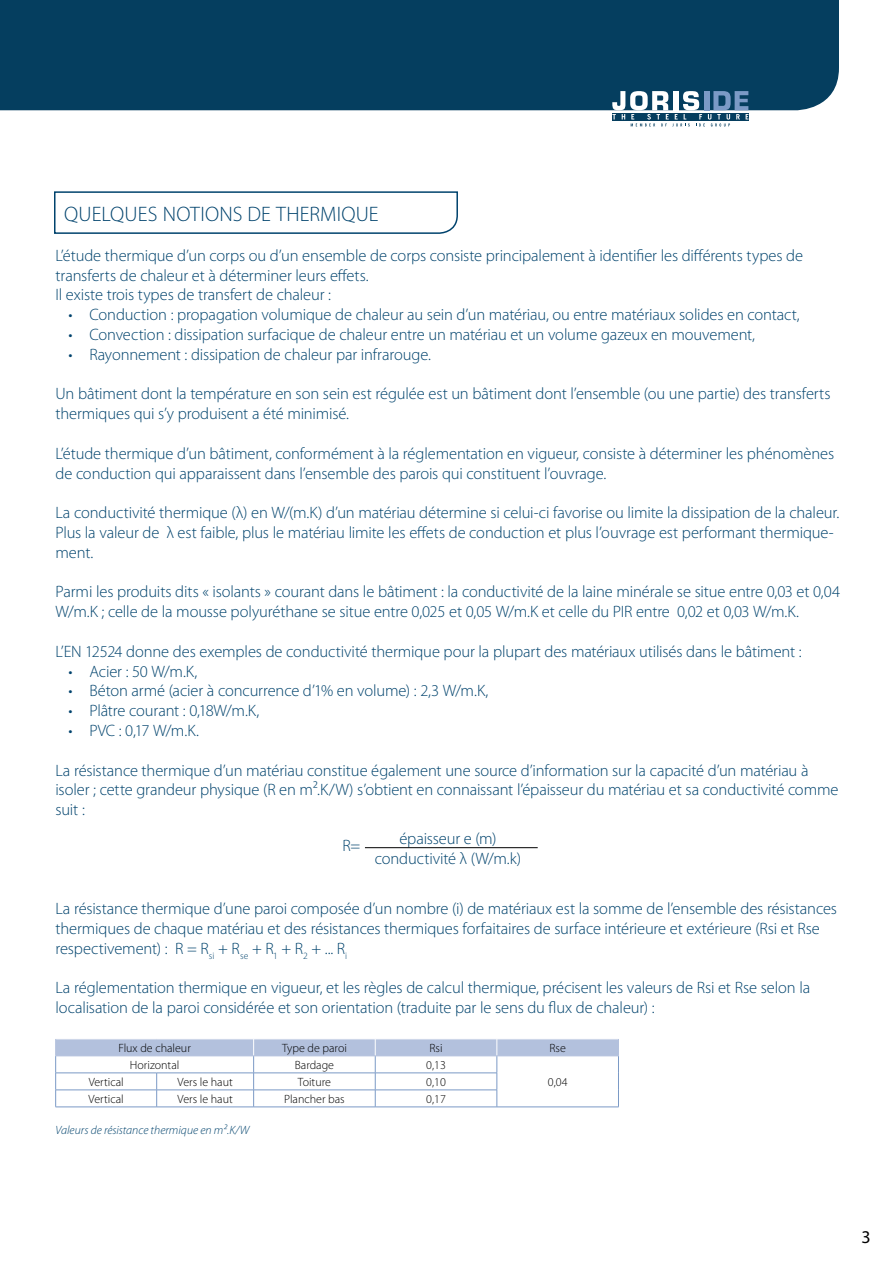
<style>
.page{position:relative;width:893px;height:1263px;background:#fff}
.page>*{position:absolute;margin:0;border:0;box-sizing:border-box;transform-origin:0 0}
.t1{font:300 21px "Myriad Pro";letter-spacing:.01em;color:#00436d}
.t2{font:18px "Myriad Pro";color:#000}
.t3{font:300 16.5px/19.8px "Myriad Pro";letter-spacing:-.01em;color:#00436d}
.t4{font:300 12px "Myriad Pro";color:#000}
.t5{font:italic 300 12px "Myriad Pro";letter-spacing:.005em;color:#00436d}
</style>
<div class="page">
<div style="left:0;top:0;width:839px;height:110px;background:#053e5f"></div>
<svg style="left:54px;top:191px;width:404px;height:43px"></svg>
<hr style="left:365px;top:847px;width:173px;height:1px;background:#000">
<hr style="left:55px;top:1107px;width:102px;height:1px;background:#7b9ac6">
<hr style="left:157px;top:1107px;width:97px;height:1px;background:#7b9ac6">
<hr style="left:254px;top:1107px;width:121px;height:1px;background:#7b9ac6">
<hr style="left:375px;top:1107px;width:122px;height:1px;background:#7b9ac6">
<hr style="left:497px;top:1107px;width:122px;height:1px;background:#7b9ac6">
<svg style="left:55px;top:1039px;width:564px;height:68px"></svg>
<hr style="left:55px;top:1055px;width:102px;height:1px;background:#b3c1dd">
<hr style="left:157px;top:1055px;width:97px;height:1px;background:#b3c1dd">
<hr style="left:254px;top:1055px;width:121px;height:1px;background:#b3c1dd">
<hr style="left:375px;top:1055px;width:122px;height:1px;background:#b3c1dd">
<hr style="left:497px;top:1055px;width:122px;height:1px;background:#b3c1dd">
<svg style="left:612px;top:91px;width:136px;height:36px"></svg>
<p class="t1" style="left:64px;top:201px;width:316px">QUELQUES NOTIONS DE THERMIQUE</p>
<p class="t3" style="left:55px;top:245px;width:749px">L’étude thermique d’un corps ou d’un ensemble de corps consiste principalement à identifier les différents types de transferts de chaleur et à déterminer leurs effets.<br>Il existe trois types de transfert de chaleur :</p>
<p class="t3" style="left:68px;top:305px;width:733px">• Conduction : propagation volumique de chaleur au sein d’un matériau, ou entre matériaux solides en contact,</p>
<p class="t3" style="left:68px;top:324px;width:688px">• Convection : dissipation surfacique de chaleur entre un matériau et un volume gazeux en mouvement,</p>
<p class="t3" style="left:68px;top:344px;width:364px">• Rayonnement : dissipation de chaleur par infrarouge.</p>
<p class="t3" style="left:55px;top:384px;width:777px">Un bâtiment dont la température en son sein est régulée est un bâtiment dont l’ensemble (ou une partie) des transferts thermiques qui s’y produisent a été minimisé.</p>
<p class="t3" style="left:55px;top:443px;width:780px">L’étude thermique d’un bâtiment, conformément à la réglementation en vigueur, consiste à déterminer les phénomènes de conduction qui apparaissent dans l’ensemble des parois qui constituent l’ouvrage.</p>
<p class="t3" style="left:55px;top:503px;width:785px">La conductivité thermique (λ) en W/(m.K) d’un matériau détermine si celui-ci favorise ou limite la dissipation de la chaleur.<br>Plus la valeur de λ est faible, plus le matériau limite les effets de conduction et plus l’ouvrage est performant thermique&shy;ment.</p>
<p class="t3" style="left:55px;top:582px;width:786px">Parmi les produits dits « isolants » courant dans le bâtiment : la conductivité de la laine minérale se situe entre 0,03 et 0,04<br>W/m.K ; celle de la mousse polyuréthane se situe entre 0,025 et 0,05 W/m.K et celle du PIR entre 0,02 et 0,03 W/m.K.</p>
<p class="t3" style="left:55px;top:641px;width:748px">L’EN 12524 donne des exemples de conductivité thermique pour la plupart des matériaux utilisés dans le bâtiment :</p>
<p class="t3" style="left:68px;top:661px;width:130px">• Acier : 50 W/m.K,</p>
<p class="t3" style="left:68px;top:681px;width:421px">• Béton armé (acier à concurrence d’1% en volume) : 2,3 W/m.K,</p>
<p class="t3" style="left:68px;top:701px;width:192px">• Plâtre courant : 0,18W/m.K,</p>
<p class="t3" style="left:68px;top:720px;width:132px">• PVC : 0,17 W/m.K.</p>
<p class="t3" style="left:55px;top:760px;width:784px">La résistance thermique d’un matériau constitue également une source d’information sur la capacité d’un matériau à isoler ; cette grandeur physique (R en m².K/W) s’obtient en connaissant l’épaisseur du matériau et sa conductivité comme suit :</p>
<p class="t3" style="left:342px;top:836px;width:20px">R=</p>
<p class="t3" style="left:375px;top:828px;width:148px;text-align:center">épaisseur e (m) conductivité λ (W/m.k)</p>
<p class="t3" style="left:55px;top:899px;width:783px">La résistance thermique d’une paroi composée d’un nombre (i) de matériaux est la somme de l’ensemble des résistances thermiques de chaque matériau et des résistances thermiques forfaitaires de surface intérieure et extérieure (Rsi et Rse respectivement) : R = R<sub>si</sub> + R<sub>se</sub> + R<sub>1</sub> + R<sub>2</sub> + ... R<sub>i</sub></p>
<p class="t3" style="left:55px;top:978px;width:756px">La réglementation thermique en vigueur, et les règles de calcul thermique, précisent les valeurs de Rsi et Rse selon la localisation de la paroi considérée et son orientation (traduite par le sens du flux de chaleur) :</p>
<p class="t4" style="left:118px;top:1041px;width:74px">Flux de chaleur</p>
<p class="t4" style="left:282px;top:1041px;width:66px">Type de paroi</p>
<p class="t4" style="left:430px;top:1041px;width:15px">Rsi</p>
<p class="t4" style="left:549px;top:1041px;width:18px">Rse</p>
<p class="t4" style="left:130px;top:1058px;width:51px">Horizontal</p>
<p class="t4" style="left:295px;top:1058px;width:41px">Bardage</p>
<p class="t4" style="left:426px;top:1058px;width:21px">0,13</p>
<p class="t4" style="left:89px;top:1075px;width:37px">Vertical</p>
<p class="t4" style="left:178px;top:1075px;width:57px">Vers le haut</p>
<p class="t4" style="left:298px;top:1075px;width:34px">Toiture</p>
<p class="t4" style="left:426px;top:1075px;width:21px">0,10</p>
<p class="t4" style="left:548px;top:1075px;width:21px">0,04</p>
<p class="t4" style="left:89px;top:1092px;width:37px">Vertical</p>
<p class="t4" style="left:178px;top:1092px;width:57px">Vers le haut</p>
<p class="t4" style="left:284px;top:1092px;width:62px">Plancher bas</p>
<p class="t4" style="left:426px;top:1092px;width:21px">0,17</p>
<p class="t5" style="left:55px;top:1122px;width:196px">Valeurs de résistance thermique en m².K/W</p>
<p class="t2" style="left:861px;top:1225px;width:11px">3</p>
</div>
